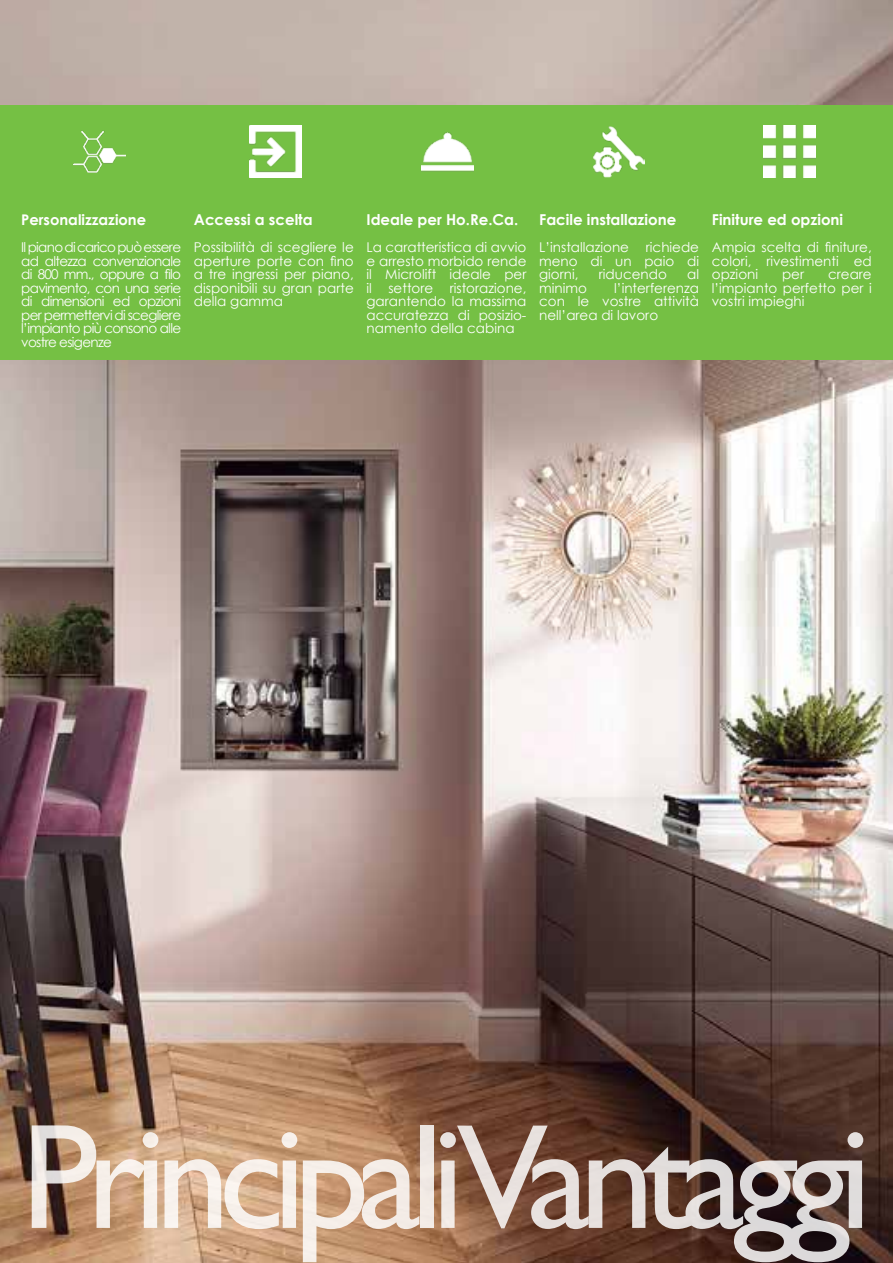
<style>
.page{position:relative;width:893px;height:1263px;background:#fff}
.page>*{position:absolute;margin:0;border:0;box-sizing:border-box;transform-origin:0 0}
.t1{font:150px "Gill Sans";letter-spacing:-.075em;color:#fff}
.t2{font:700 15px "Century Gothic";color:#fff}
.t3{font:700 14.7px "Century Gothic";color:#fff}
.t4{font:13.5px/13.5px "Century Gothic";color:#fff;text-align:justify}
</style>
<div class="page">
<img style="left:0;top:0;width:893px;height:1263px">
<div style="left:0;top:105px;width:893px;height:254px;background:#75c044"></div>
<img style="left:73px;top:130px;width:52px;height:43px">
<img style="left:250px;top:126px;width:52px;height:52px">
<img style="left:421px;top:132px;width:52px;height:40px">
<img style="left:593px;top:126px;width:51px;height:52px">
<img style="left:763px;top:126px;width:52px;height:52px">
<p class="t3" style="left:21px;top:209px;width:126px">Personalizzazione</p>
<p class="t4" style="left:21px;top:240px;width:161px">Il piano di carico può essere ad altezza convenzionale di 800 mm., oppure a filo pavimento, con una serie di dimensioni ed opzioni per permettervi di scegliere l’impianto più consono alle vostre esigenze</p>
<p class="t2" style="left:194px;top:208px;width:120px">Accessi a scelta</p>
<p class="t4" style="left:194px;top:240px;width:161px">Possibilità di scegliere le aperture porte con fino a tre ingressi per piano, disponibili su gran parte della gamma</p>
<p class="t2" style="left:367px;top:208px;width:153px">Ideale per Ho.Re.Ca.</p>
<p class="t4" style="left:367px;top:240px;width:161px">La caratteristica di avvio e arresto morbido rende il Microlift ideale per il settore ristorazione, garantendo la massima accuratezza di posizio&shy;namento della cabina</p>
<p class="t2" style="left:539px;top:208px;width:139px">Facile installazione</p>
<p class="t4" style="left:539px;top:240px;width:161px">L’installazione richiede meno di un paio di giorni,</p>
<p class="t4" style="left:599px;top:267px;width:70px">riducendo</p>
<p class="t4" style="left:687px;top:267px;width:13px">al</p>
<p class="t4" style="left:539px;top:281px;width:161px;text-indent:75px">l’interferenza con le vostre attività nell’area di lavoro</p>
<p class="t4" style="left:539px;top:281px;width:49px">minimo</p>
<p class="t2" style="left:712px;top:208px;width:133px">Finiture ed opzioni</p>
<p class="t4" style="left:712px;top:240px;width:161px">Ampia scelta di finiture, colori, rivestimenti ed opzioni</p>
<p class="t4" style="left:712px;top:267px;width:161px;text-indent:116px">creare l’impianto perfetto per i vostri impieghi</p>
<p class="t4" style="left:782px;top:267px;width:24px">per</p>
<h1 class="t1" style="left:21px;top:1090px;width:852px">PrincipaliVantaggi</h1>
</div>
